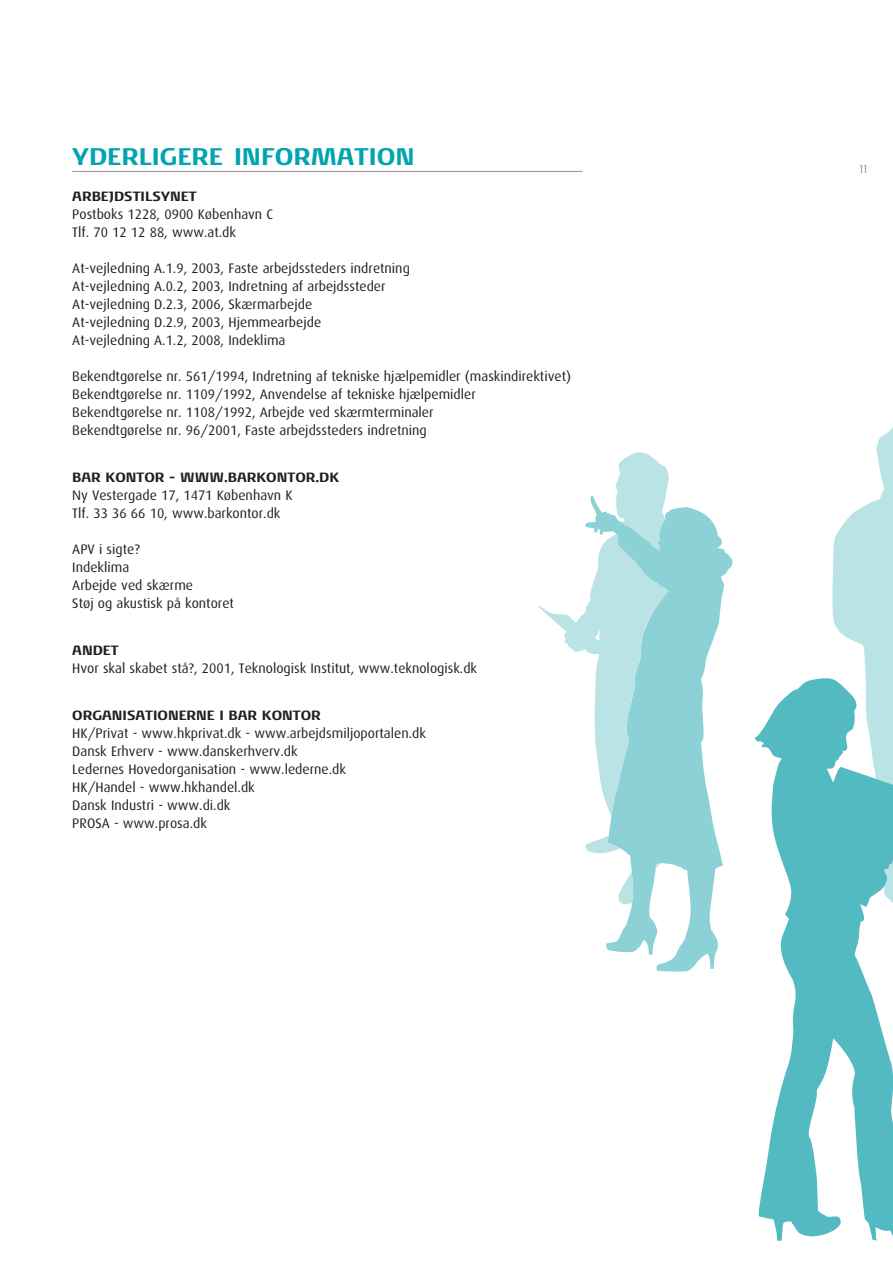
<style>
.page{position:relative;width:893px;height:1263px;background:#fff}
.page>*{position:absolute;margin:0;border:0;box-sizing:border-box;transform-origin:0 0}
.t1{font:700 24.75px "Noa LT Std";color:#00a5af}
.t2{font:13.8px/18px "Dax";color:#231f20}
.t3{font:700 13.8px "Noa LT Std";color:#231f20}
.t4{font:300 13.5px "Noa LT Std";color:#6c6e70}
</style>
<div class="page">
<svg style="left:538px;top:452px;width:131px;height:200px"></svg>
<svg style="left:585px;top:496px;width:147px;height:475px"></svg>
<svg style="left:832px;top:428px;width:61px;height:250px"></svg>
<svg style="left:755px;top:678px;width:138px;height:563px;fill:#53bac2"></svg>
<hr style="left:72px;top:171px;width:511px;height:1px;background:#939598">
<div style="left:493px;top:892px;width:101px;height:247px;background:#fff"></div>
<h1 class="t1" style="left:72px;top:148px;width:344px">YDERLIGERE INFORMATION</h1>
<p class="t3" style="left:72px;top:192px;width:126px">ARBEJDSTILSYNET</p>
<p class="t2" style="left:72px;top:206px;width:202px">Postboks 1228, 0900 København C<br>Tlf. 70 12 12 88, www.at.dk</p>
<p class="t2" style="left:72px;top:260px;width:339px">At-vejledning A.1.9, 2003, Faste arbejdssteders indretning At-vejledning A.0.2, 2003, Indretning af arbejdssteder At-vejledning D.2.3, 2006, Skærmarbejde<br>At-vejledning D.2.9, 2003, Hjemmearbejde<br>At-vejledning A.1.2, 2008, Indeklima</p>
<p class="t2" style="left:72px;top:368px;width:500px">Bekendtgørelse nr. 561/1994, Indretning af tekniske hjælpemidler (maskindirektivet)<br>Bekendtgørelse nr. 1109/1992, Anvendelse af tekniske hjælpemidler<br>Bekendtgørelse nr. 1108/1992, Arbejde ved skærmterminaler<br>Bekendtgørelse nr. 96/2001, Faste arbejdssteders indretning</p>
<p class="t3" style="left:72px;top:472px;width:268px">BAR KONTOR - WWW.BARKONTOR.DK</p>
<p class="t2" style="left:72px;top:487px;width:222px">Ny Vestergade 17, 1471 København K<br>Tlf. 33 36 66 10, www.barkontor.dk</p>
<p class="t2" style="left:72px;top:541px;width:163px">APV i sigte?<br>Indeklima<br>Arbejde ved skærme<br>Støj og akustisk på kontoret</p>
<p class="t3" style="left:72px;top:645px;width:48px">ANDET</p>
<p class="t2" style="left:72px;top:660px;width:406px">Hvor skal skabet stå?, 2001, Teknologisk Institut, www.teknologisk.dk</p>
<p class="t3" style="left:72px;top:710px;width:250px">ORGANISATIONERNE I BAR KONTOR</p>
<p class="t2" style="left:72px;top:725px;width:355px">HK/Privat - www.hkprivat.dk - www.arbejdsmiljoportalen.dk Dansk Erhverv - www.danskerhverv.dk<br>Ledernes Hovedorganisation - www.lederne.dk<br>HK/Handel - www.hkhandel.dk<br>Dansk Industri - www.di.dk<br>PROSA - www.prosa.dk</p>
<p class="t4" style="left:859px;top:163px;width:9px">11</p>
</div>
